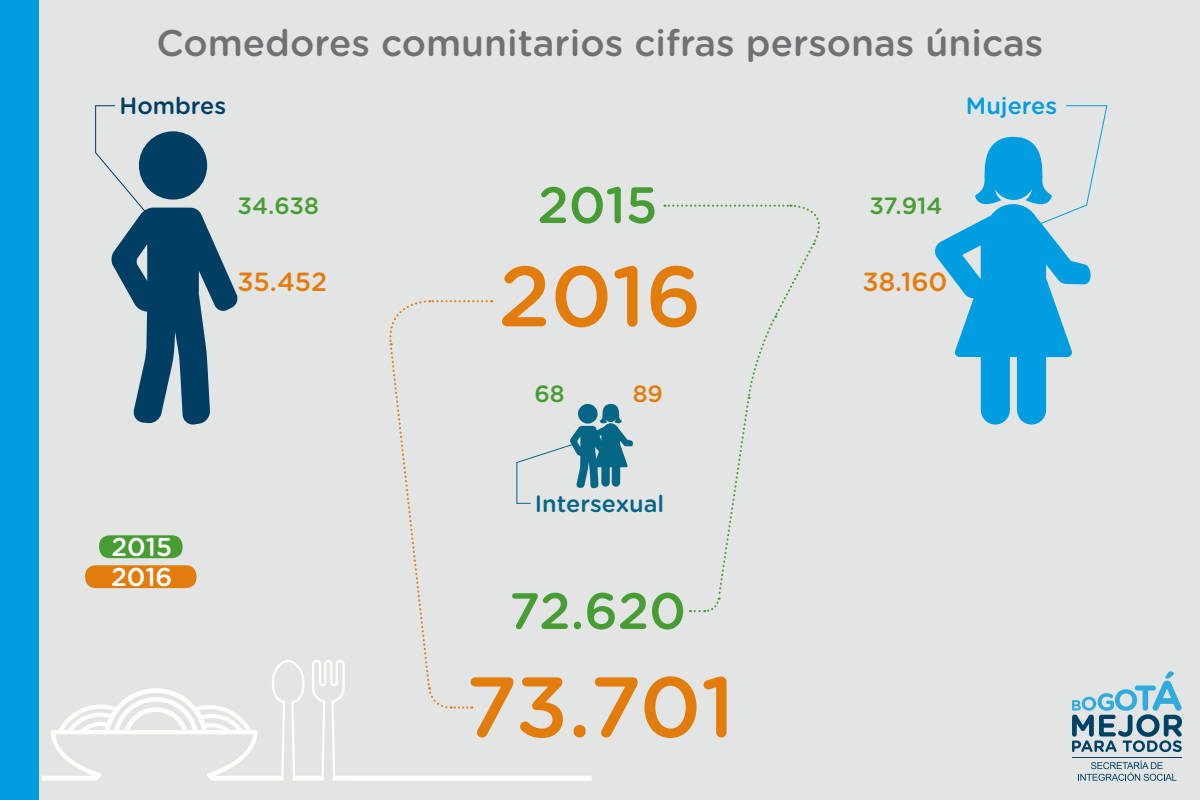
<style>
.page{position:relative;width:1200px;height:800px;background:#e3e4e4}
.page>*{position:absolute;margin:0;border:0;box-sizing:border-box;transform-origin:0 0}
.t1{font:500 85.25px "Gotham Rounded";letter-spacing:-.005em;color:#e27d0d}
.t2{font:500 51.06px "Gotham Rounded";color:#479d33}
.t3{font:500 37px "Gotham Rounded";color:#707172}
.t4{font:500 26.25px "Gotham Rounded";color:#e27d0d}
.t5{font:500 25.75px/29.9px "Gotham Rounded";color:#fff}
.t6{font:500 23.56px "Gotham Rounded";color:#479d33}
.t7{font:500 23.56px "Gotham Rounded";color:#056686}
.t8{font:500 23.56px "Gotham Rounded";color:#003e63}
.t9{font:500 23.56px "Gotham Rounded";color:#009ee0}
.t10{font:500 23.56px "Gotham Rounded";color:#e27d0d}
</style>
<div class="page">
<div style="left:0;top:0;width:39px;height:800px;background:#009ee0"></div>
<svg style="left:1072px;top:671px;width:110px;height:81px"></svg>
<hr style="left:1072px;top:757px;width:110px;height:1px;background:#004265">
<svg style="left:1078px;top:761px;width:98px;height:20px"></svg>
<svg style="left:95px;top:105px;width:143px;height:320px"></svg>
<svg style="left:516px;top:404px;width:117px;height:100px"></svg>
<svg style="left:935px;top:105px;width:173px;height:320px"></svg>
<svg style="left:665px;top:204px;width:155px;height:409px"></svg>
<div style="left:85px;top:565px;width:112px;height:23px;background:#e27d0d;border-radius:11px"></div>
<div style="left:99px;top:535px;width:84px;height:23px;background:#479d33;border-radius:11px"></div>
<svg style="left:389px;top:300px;width:103px;height:328px"></svg>
<svg style="left:42px;top:630px;width:550px;height:151px"></svg>
<p class="t3" style="left:157px;top:16px;width:888px">Comedores comunitarios cifras personas únicas</p>
<p class="t8" style="left:120px;top:89px;width:108px">Hombres</p>
<p class="t9" style="left:966px;top:89px;width:93px">Mujeres</p>
<h2 class="t2" style="left:537px;top:169px;width:122px">2015</h2>
<p class="t6" style="left:237px;top:189px;width:83px">34.638</p>
<p class="t6" style="left:869px;top:189px;width:75px">37.914</p>
<p class="t4" style="left:238px;top:263px;width:91px">35.452</p>
<p class="t5" style="left:111px;top:530px;width:63px">2015<br>2016</p>
<h1 class="t1" style="left:498px;top:235px;width:205px">2016</h1>
<p class="t6" style="left:535px;top:376px;width:32px">68</p>
<p class="t10" style="left:633px;top:376px;width:32px">89</p>
<p class="t7" style="left:535px;top:486px;width:131px">Intersexual</p>
<h2 class="t2" style="left:509px;top:574px;width:179px">72.620</h2>
<h1 class="t1" style="left:465px;top:646px;width:271px">73.701</h1>
<p class="t4" style="left:862px;top:263px;width:87px">38.160</p>
</div>
